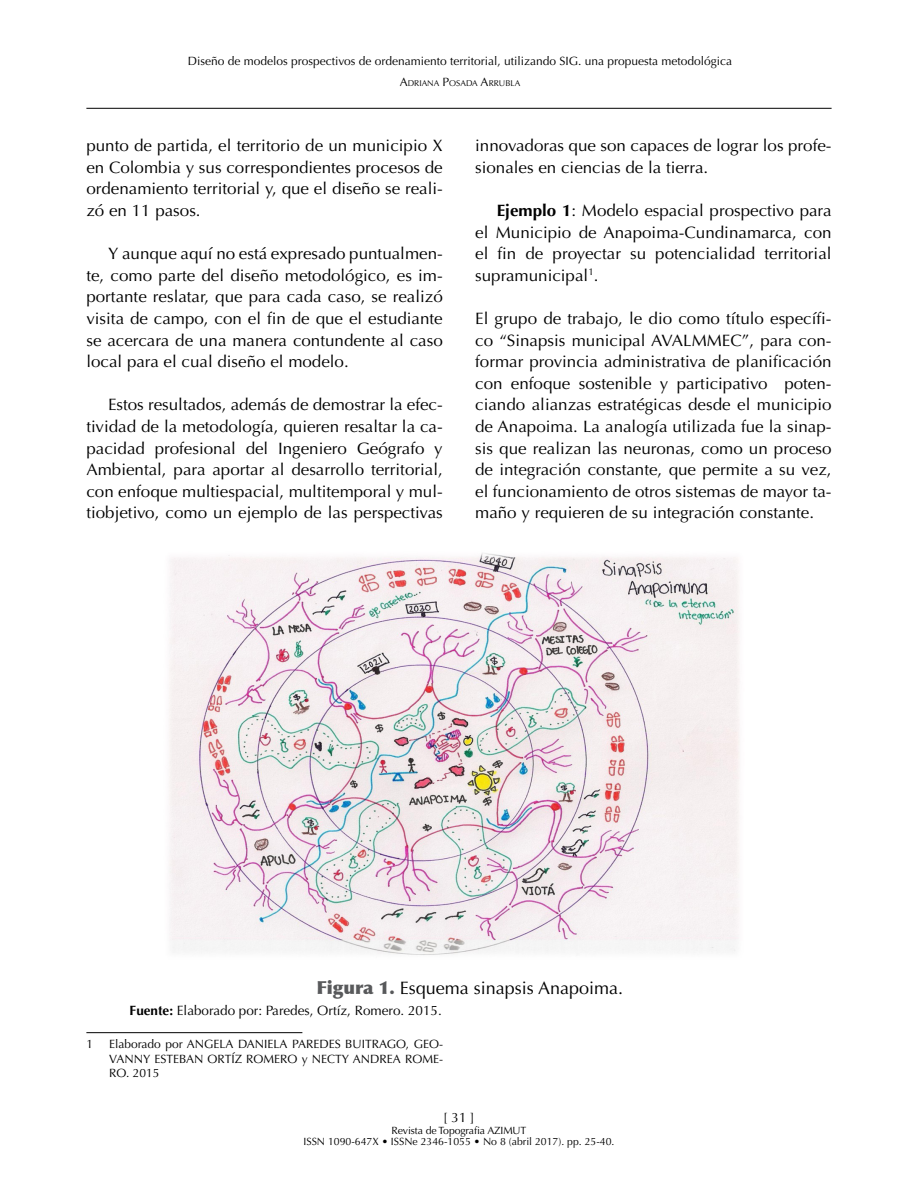
<style>
.page{position:relative;width:918px;height:1188px;background:#fff}
.page>*{position:absolute;margin:0;border:0;box-sizing:border-box;transform-origin:0 0}
.t1{font:18px "Optima LT Std";color:#000}
.t2{font:16.5px/21.6px "Optima LT Std";color:#000;text-align:justify}
.t3{font:13.5px "Optima LT Std";color:#000}
.t4{font:12px/14.4px "Optima LT Std";color:#000;text-align:justify}
.t5{font:10.5px/10.8px "Optima LT Std";color:#000;text-align:center}
.t6{font:8.4px "Optima LT Std";color:#000}
.s1{font-size:12px}
.s2{font-weight:700}
.s3{font-weight:900;color:#58595b}
</style>
<div class="page">
<hr style="left:86px;top:108px;width:746px;height:1px;background:#000">
<img style="left:169px;top:553px;width:571px;height:402px">
<hr style="left:86px;top:1032px;width:216px;height:1px;background:#000">
<p class="t4" style="left:188px;top:54px;width:546px">Diseño de modelos prospectivos de ordenamiento territorial, utilizando SIG. una propuesta metodológica</p>
<p class="t6" style="left:400px;top:79px;width:122px"><span class="s1">A</span>DRIANA <span class="s1">P</span>OSADA <span class="s1">A</span>RRUBLA</p>
<p class="t2" style="left:86px;top:135px;width:358px">punto de partida, el territorio de un municipio X en Colombia y sus correspondientes procesos de ordenamiento territorial y, que el diseño se reali&shy;zó en 11 pasos.</p>
<p class="t2" style="left:86px;top:243px;width:358px;text-indent:22px">Y aunque aquí no está expresado puntualmen&shy;te, como parte del diseño metodológico, es im&shy;portante reslatar, que para cada caso, se realizó visita de campo, con el fin de que el estudiante se acercara de una manera contundente al caso local para el cual diseño el modelo.</p>
<p class="t2" style="left:86px;top:394px;width:358px;text-indent:22px">Estos resultados, además de demostrar la efec&shy;tividad de la metodología, quieren resaltar la ca&shy;pacidad profesional del Ingeniero Geógrafo y Ambiental, para aportar al desarrollo territorial, con enfoque multiespacial, multitemporal y mul&shy;tiobjetivo, como un ejemplo de las perspectivas</p>
<p class="t2" style="left:475px;top:135px;width:358px">innovadoras que son capaces de lograr los profe&shy;sionales en ciencias de la tierra.</p>
<p class="t2" style="left:475px;top:200px;width:358px;text-indent:22px"><span class="s2">Ejemplo 1</span>: Modelo espacial prospectivo para el Municipio de Anapoima-Cundinamarca, con el fin de proyectar su potencialidad territorial supramunicipal<sup>1</sup>.</p>
<p class="t2" style="left:475px;top:308px;width:358px">El grupo de trabajo, le dio como título específi&shy;co “Sinapsis municipal AVALMMEC”, para con&shy;formar provincia administrativa de planificación con enfoque sostenible y participativo poten&shy;ciando alianzas estratégicas desde el municipio de Anapoima. La analogía utilizada fue la sinap&shy;sis que realizan las neuronas, como un proceso de integración constante, que permite a su vez, el funcionamiento de otros sistemas de mayor ta&shy;maño y requieren de su integración constante.</p>
<p class="t1" style="left:316px;top:977px;width:308px"><span class="s3">Figura 1.</span> Esquema sinapsis Anapoima.</p>
<p class="t3" style="left:130px;top:1003px;width:314px"><span class="s2">Fuente:</span> Elaborado por: Paredes, Ortíz, Romero. 2015.</p>
<p class="t4" style="left:87px;top:1037px;width:8px">1</p>
<p class="t4" style="left:109px;top:1037px;width:335px">Elaborado por ANGELA DANIELA PAREDES BUITRAGO, GEO-VANNY ESTEBAN ORTÍZ ROMERO y NECTY ANDREA ROME-RO. 2015</p>
<p class="t3" style="left:443px;top:1110px;width:33px">[ 31 ]</p>
<p class="t5" style="left:304px;top:1125px;width:312px">Revista de Topografia AZIMUT<br>ISSN 1090-647X • ISSNe 2346-1055 • No 8 (abril 2017). pp. 25-40.</p>
</div>
